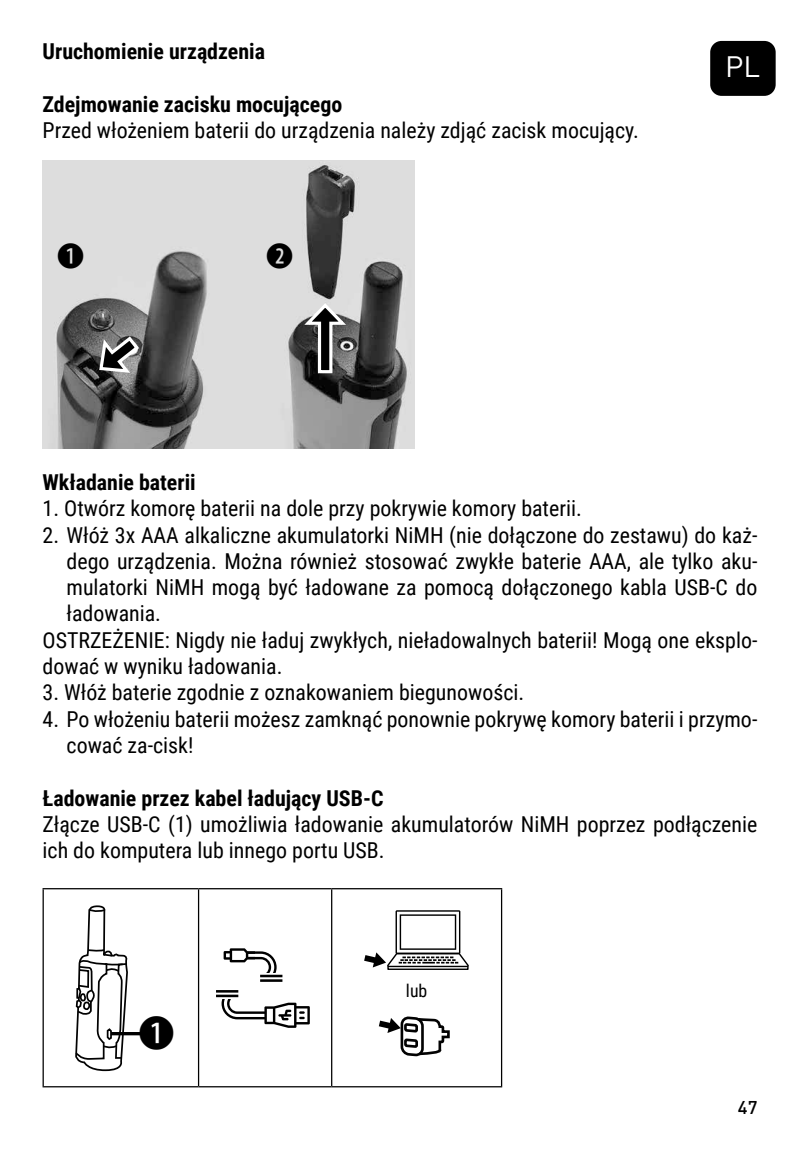
<style>
.page{position:relative;width:800px;height:1149px;background:#fff}
.page>*{position:absolute;margin:0;border:0;box-sizing:border-box;transform-origin:0 0}
.t1{font:29.1px "DIN Pro";color:#fff}
.t2{font:21.9px/26.4px "Roboto Condensed";color:#000}
.t3{font:700 21.9px "Roboto Condensed";color:#000}
.t4{font:500 18.3px "DIN Pro";color:#000}
.t5{font:17.7px "Roboto Condensed";color:#000}
</style>
<div class="page">
<div style="left:710px;top:41px;width:65px;height:55px;background:#000;border-radius:11px"></div>
<img style="left:43px;top:160px;width:372px;height:288px">
<svg style="left:300px;top:301px;width:50px;height:74px;background:#717171"></svg>
<svg style="left:97px;top:334px;width:44px;height:40px"></svg>
<hr style="left:43px;top:887px;width:155px;height:2px;background:#000">
<hr style="left:43px;top:889px;width:1px;height:196px;background:#000">
<hr style="left:198px;top:887px;width:133px;height:2px;background:#000">
<hr style="left:198px;top:889px;width:1px;height:196px;background:#000">
<hr style="left:331px;top:887px;width:171px;height:2px;background:#000">
<hr style="left:331px;top:889px;width:1px;height:196px;background:#000">
<hr style="left:501px;top:889px;width:1px;height:196px;background:#000">
<hr style="left:43px;top:1085px;width:155px;height:1px;background:#000">
<hr style="left:198px;top:1085px;width:133px;height:1px;background:#000">
<hr style="left:331px;top:1085px;width:171px;height:1px;background:#000">
<svg style="left:75px;top:905px;width:54px;height:167px"></svg>
<hr style="left:111px;top:1031px;width:30px;height:3px;background:#000">
<svg style="left:221px;top:999px;width:89px;height:28px"></svg>
<hr style="left:216px;top:994px;width:22px;height:2px;background:#000">
<hr style="left:216px;top:989px;width:22px;height:3px;background:#000">
<hr style="left:260px;top:979px;width:22px;height:2px;background:#000">
<hr style="left:260px;top:974px;width:22px;height:2px;background:#000">
<svg style="left:223px;top:948px;width:54px;height:23px"></svg>
<svg style="left:364px;top:910px;width:105px;height:57px"></svg>
<svg style="left:379px;top:1016px;width:71px;height:41px"></svg>
<div style="left:404px;top:1022px;width:14px;height:10px;border:3px solid #020202;border-radius:2px"></div>
<div style="left:404px;top:1038px;width:14px;height:9px;border:3px solid #020202;border-radius:2px"></div>
<svg style="left:58px;top:243px;width:25px;height:26px"></svg>
<svg style="left:267px;top:243px;width:25px;height:26px"></svg>
<p class="t3" style="left:43px;top:36px;width:224px">Uruchomienie urządzenia</p>
<p class="t3" style="left:43px;top:88px;width:301px">Zdejmowanie zacisku mocującego</p>
<p class="t2" style="left:43px;top:116px;width:598px">Przed włożeniem baterii do urządzenia należy zdjąć zacisk mocujący.</p>
<h1 class="t1" style="left:725px;top:47px;width:37px">PL</h1>
<p class="t3" style="left:43px;top:466px;width:155px">Wkładanie baterii</p>
<p class="t2" style="left:43px;top:494px;width:540px">1. Otwórz komorę baterii na dole przy pokrywie komory baterii.</p>
<p class="t2" style="left:43px;top:520px;width:716px">2. Włóż 3x AAA alkaliczne akumulatorki NiMH (nie dołączone do zestawu) do każ-</p>
<p class="t2" style="left:67px;top:547px;width:692px">dego urządzenia. Można również stosować zwykłe baterie AAA, ale tylko aku-</p>
<p class="t2" style="left:67px;top:573px;width:692px">mulatorki NiMH mogą być ładowane za pomocą dołączonego kabla USB-C do</p>
<p class="t2" style="left:67px;top:599px;width:96px">ładowania.</p>
<p class="t2" style="left:43px;top:625px;width:716px">OSTRZEŻENIE: Nigdy nie ładuj zwykłych, nieładowalnych baterii! Mogą one eksplo-</p>
<p class="t2" style="left:43px;top:652px;width:241px">dować w wyniku ładowania.</p>
<p class="t2" style="left:43px;top:678px;width:483px">3. Włóż baterie zgodnie z oznakowaniem biegunowości.</p>
<p class="t2" style="left:67px;top:704px;width:692px;text-indent:-24px">4. Po włożeniu baterii możesz zamknąć ponownie pokrywę komory baterii i przymo&shy;cować za-cisk!</p>
<p class="t3" style="left:43px;top:782px;width:342px">Ładowanie przez kabel ładujący USB-C</p>
<p class="t2" style="left:43px;top:809px;width:716px">Złącze USB-C (1) umożliwia ładowanie akumulatorów NiMH poprzez podłączenie ich do komputera lub innego portu USB.</p>
<p class="t5" style="left:406px;top:978px;width:23px">lub</p>
<p class="t4" style="left:737px;top:1094px;width:21px">47</p>
</div>
